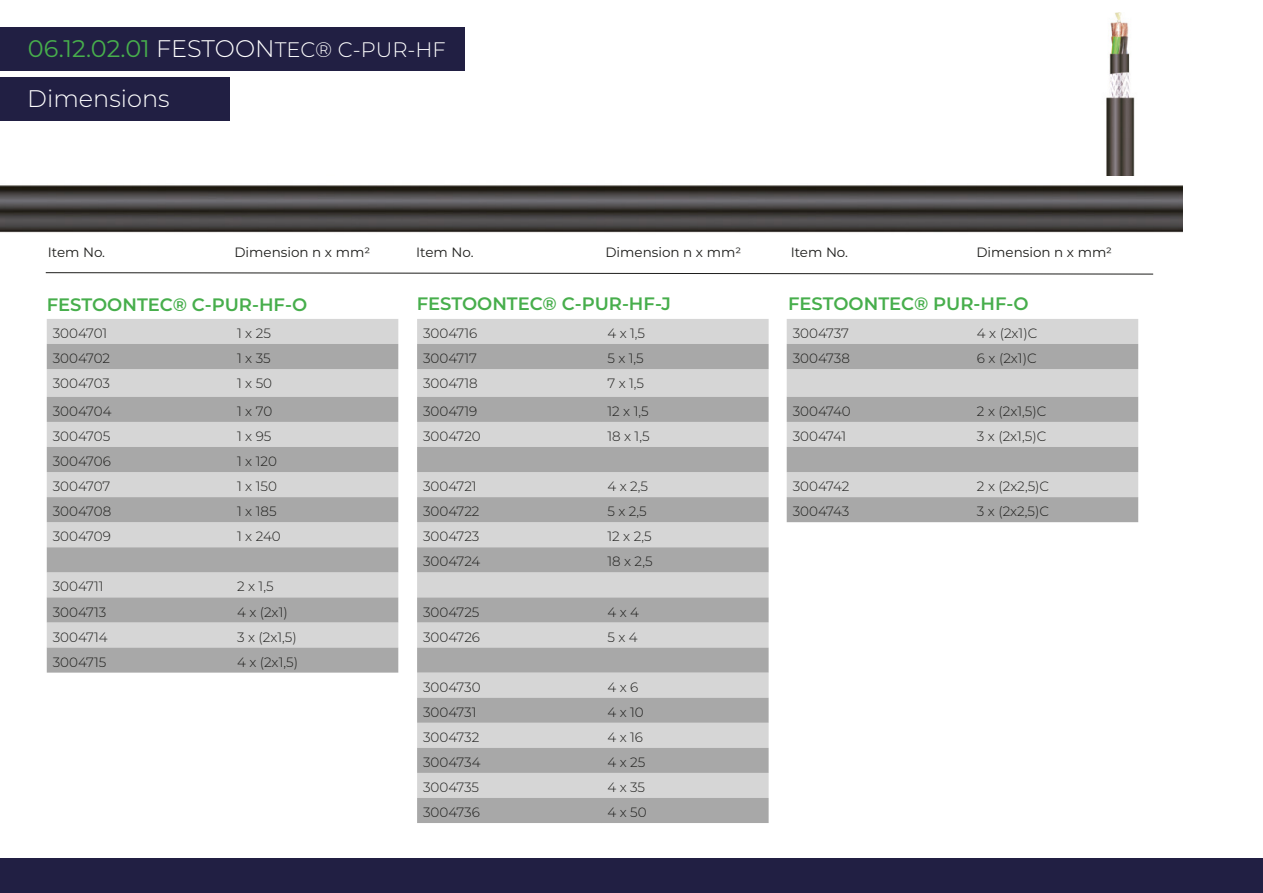
<style>
.page{position:relative;width:1263px;height:893px;background:#fff}
.page>*{position:absolute;margin:0;border:0;box-sizing:border-box;transform-origin:0 0}
.t1{font:300 24px "Montserrat";color:#fff}
.t2{font:300 21px "Montserrat";color:#fff}
.t3{font:600 18px "Montserrat";color:#47ae4c}
.t4{font:300 13.5px "Montserrat";color:#1d1d1b}
.t5{font:13.5px "Montserrat";color:#1d1d1b}
.s1{font-weight:400;font-size:24px;color:#47ae4c}
.s2{font-size:24px}
</style>
<div class="page">
<img style="left:0;top:120px;width:1182px;height:113px">
<div style="left:0;top:28px;width:465px;height:43px;background:#211f43"></div>
<div style="left:0;top:77px;width:230px;height:43px;background:#211f43"></div>
<div style="left:47px;top:319px;width:351px;height:25px;background:#d6d6d6"></div>
<svg style="left:47px;top:344px;width:351px;height:329px;background:#bdbdbd"></svg>
<svg style="left:45px;top:272px;width:1109px;height:3px"></svg>
<div style="left:0;top:859px;width:1263px;height:34px;background:#211f43"></div>
<img style="left:1101px;top:13px;width:41px;height:162px">
<div style="left:417px;top:319px;width:352px;height:25px;background:#d6d6d6"></div>
<svg style="left:417px;top:344px;width:352px;height:479px;background:#bebebe"></svg>
<div style="left:787px;top:319px;width:351px;height:25px;background:#d6d6d6"></div>
<svg style="left:787px;top:344px;width:351px;height:178px;background:#bcbcbc"></svg>
<h2 class="t2" style="left:28px;top:35px;width:419px"><span class="s1">06.12.02.01</span> <span class="s2">FESTOON</span>TEC® C-PUR-HF</h2>
<h1 class="t1" style="left:27px;top:82px;width:144px">Dimensions</h1>
<p class="t5" style="left:48px;top:243px;width:59px">Item No.</p>
<p class="t5" style="left:234px;top:243px;width:137px">Dimension n x mm2</p>
<p class="t5" style="left:416px;top:243px;width:59px">Item No.</p>
<p class="t5" style="left:605px;top:243px;width:137px">Dimension n x mm2</p>
<p class="t5" style="left:791px;top:243px;width:59px">Item No.</p>
<p class="t5" style="left:976px;top:243px;width:137px">Dimension n x mm2</p>
<h3 class="t3" style="left:47px;top:292px;width:262px">FESTOONTEC® C-PUR-HF-O</h3>
<p class="t4" style="left:53px;top:324px;width:56px">3004701</p>
<p class="t4" style="left:237px;top:324px;width:35px">1 x 25</p>
<p class="t4" style="left:53px;top:349px;width:59px">3004702</p>
<p class="t4" style="left:237px;top:349px;width:35px">1 x 35</p>
<p class="t4" style="left:53px;top:374px;width:59px">3004703</p>
<p class="t4" style="left:237px;top:374px;width:37px">1 x 50</p>
<p class="t4" style="left:53px;top:402px;width:60px">3004704</p>
<p class="t4" style="left:237px;top:402px;width:37px">1 x 70</p>
<p class="t4" style="left:53px;top:427px;width:59px">3004705</p>
<p class="t4" style="left:237px;top:427px;width:36px">1 x 95</p>
<p class="t4" style="left:53px;top:452px;width:60px">3004706</p>
<p class="t4" style="left:237px;top:452px;width:41px">1 x 120</p>
<p class="t4" style="left:53px;top:477px;width:59px">3004707</p>
<p class="t4" style="left:237px;top:477px;width:41px">1 x 150</p>
<p class="t4" style="left:53px;top:502px;width:60px">3004708</p>
<p class="t4" style="left:237px;top:502px;width:41px">1 x 185</p>
<p class="t4" style="left:53px;top:527px;width:60px">3004709</p>
<p class="t4" style="left:237px;top:527px;width:45px">1 x 240</p>
<p class="t4" style="left:53px;top:577px;width:52px">3004711</p>
<p class="t4" style="left:237px;top:577px;width:38px">2 x 1,5</p>
<p class="t4" style="left:53px;top:602px;width:55px">3004713</p>
<p class="t4" style="left:237px;top:602px;width:52px">4 x (2x1)</p>
<p class="t4" style="left:53px;top:628px;width:56px">3004714</p>
<p class="t4" style="left:237px;top:628px;width:61px">3 x (2x1,5)</p>
<p class="t4" style="left:53px;top:653px;width:55px">3004715</p>
<p class="t4" style="left:237px;top:653px;width:62px">4 x (2x1,5)</p>
<h3 class="t3" style="left:417px;top:291px;width:256px">FESTOONTEC® C-PUR-HF-J</h3>
<h3 class="t3" style="left:788px;top:291px;width:242px">FESTOONTEC® PUR-HF-O</h3>
<p class="t4" style="left:423px;top:324px;width:56px">3004716</p>
<p class="t4" style="left:607px;top:324px;width:39px">4 x 1,5</p>
<p class="t4" style="left:423px;top:349px;width:56px">3004717</p>
<p class="t4" style="left:607px;top:349px;width:38px">5 x 1,5</p>
<p class="t4" style="left:423px;top:374px;width:56px">3004718</p>
<p class="t4" style="left:607px;top:374px;width:38px">7 x 1,5</p>
<p class="t4" style="left:423px;top:402px;width:56px">3004719</p>
<p class="t4" style="left:607px;top:402px;width:43px">12 x 1,5</p>
<p class="t4" style="left:423px;top:427px;width:59px">3004720</p>
<p class="t4" style="left:607px;top:427px;width:44px">18 x 1,5</p>
<p class="t4" style="left:423px;top:477px;width:55px">3004721</p>
<p class="t4" style="left:607px;top:477px;width:42px">4 x 2,5</p>
<p class="t4" style="left:423px;top:502px;width:58px">3004722</p>
<p class="t4" style="left:607px;top:502px;width:41px">5 x 2,5</p>
<p class="t4" style="left:423px;top:527px;width:58px">3004723</p>
<p class="t4" style="left:607px;top:527px;width:46px">12 x 2,5</p>
<p class="t4" style="left:423px;top:552px;width:59px">3004724</p>
<p class="t4" style="left:607px;top:552px;width:47px">18 x 2,5</p>
<p class="t4" style="left:423px;top:602px;width:58px">3004725</p>
<p class="t4" style="left:607px;top:602px;width:33px">4 x 4</p>
<p class="t4" style="left:423px;top:628px;width:58px">3004726</p>
<p class="t4" style="left:607px;top:628px;width:32px">5 x 4</p>
<p class="t4" style="left:423px;top:678px;width:59px">3004730</p>
<p class="t4" style="left:607px;top:678px;width:32px">4 x 6</p>
<p class="t4" style="left:423px;top:703px;width:55px">3004731</p>
<p class="t4" style="left:607px;top:703px;width:38px">4 x 10</p>
<p class="t4" style="left:423px;top:728px;width:58px">3004732</p>
<p class="t4" style="left:607px;top:728px;width:37px">4 x 16</p>
<p class="t4" style="left:423px;top:753px;width:59px">3004734</p>
<p class="t4" style="left:607px;top:753px;width:39px">4 x 25</p>
<p class="t4" style="left:423px;top:778px;width:58px">3004735</p>
<p class="t4" style="left:607px;top:778px;width:39px">4 x 35</p>
<p class="t4" style="left:423px;top:803px;width:58px">3004736</p>
<p class="t4" style="left:607px;top:803px;width:41px">4 x 50</p>
<p class="t4" style="left:793px;top:324px;width:58px">3004737</p>
<p class="t4" style="left:977px;top:324px;width:62px">4 x (2x1)C</p>
<p class="t4" style="left:793px;top:349px;width:59px">3004738</p>
<p class="t4" style="left:977px;top:349px;width:61px">6 x (2x1)C</p>
<p class="t4" style="left:793px;top:402px;width:60px">3004740</p>
<p class="t4" style="left:977px;top:402px;width:71px">2 x (2x1,5)C</p>
<p class="t4" style="left:793px;top:427px;width:55px">3004741</p>
<p class="t4" style="left:977px;top:427px;width:71px">3 x (2x1,5)C</p>
<p class="t4" style="left:793px;top:477px;width:58px">3004742</p>
<p class="t4" style="left:977px;top:477px;width:74px">2 x (2x2,5)C</p>
<p class="t4" style="left:793px;top:502px;width:58px">3004743</p>
<p class="t4" style="left:977px;top:502px;width:74px">3 x (2x2,5)C</p>
</div>
